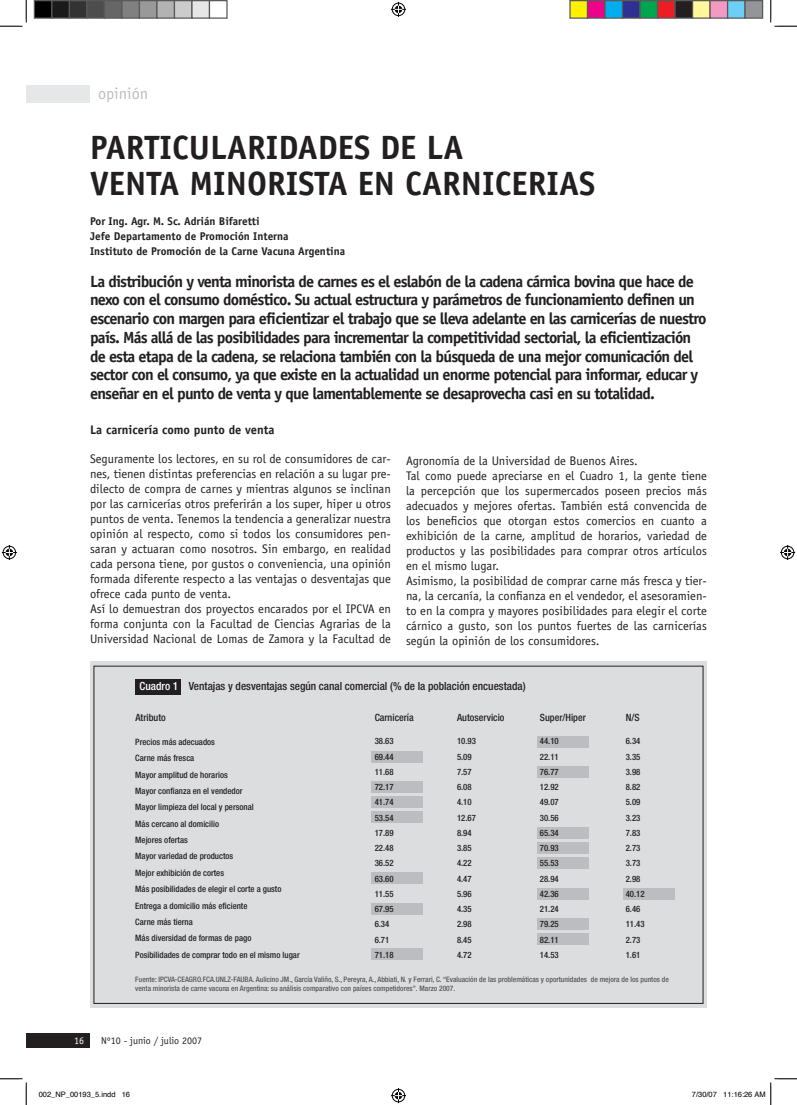
<style>
.page{position:relative;width:797px;height:1105px;background:#fff}
.page>*{position:absolute;margin:0;border:0;box-sizing:border-box;transform-origin:0 0}
.t1{font:700 33.75px/36.2px "Officina Sans";color:#231f20}
.t2{font:700 16.25px/18.8px "Officina Sans";letter-spacing:-.05em;color:#231f20}
.t3{font:16.25px "Officina Sans";color:#bcbdc0}
.t4{font:12.5px/15px "Officina Sans";color:#231f20}
.t5{font:700 12.5px "Officina Sans";color:#231f20}
.t6{font:700 11.25px/15px "Officina Sans";color:#231f20}
.t7{font:500 condensed 11.25px "Helvetica Neue";color:#231f20}
.t8{font:500 condensed 10px "Helvetica Neue";color:#231f20}
.t9{font:10px "Officina Sans";color:#231f20}
.t10{font:10px "Officina Sans";color:#fff}
.t11{font:500 condensed 8.75px/15.2px "Helvetica Neue";color:#231f20}
.t12{font:500 condensed 7.5px/8.4px "Helvetica Neue";color:#57585a}
.t13{font:7.5px "Helvetica";color:#000}
.s1{color:#fff}
</style>
<div class="page">
<div style="left:26px;top:86px;width:64px;height:17px;background:#e6e7e9"></div>
<div style="left:26px;top:1034px;width:64px;height:14px;background:#231f20"></div>
<div style="left:90px;top:661px;width:617px;height:347px;background:#dcdddf"></div>
<div style="left:135px;top:679px;width:46px;height:16px;background:#231f20"></div>
<div style="left:371px;top:751px;width:52px;height:12px;background:#bcbdc0"></div>
<div style="left:537px;top:736px;width:52px;height:12px;background:#bcbdc0"></div>
<div style="left:537px;top:766px;width:52px;height:12px;background:#bcbdc0"></div>
<div style="left:537px;top:827px;width:52px;height:11px;background:#bcbdc0"></div>
<div style="left:537px;top:842px;width:52px;height:11px;background:#bcbdc0"></div>
<div style="left:537px;top:857px;width:52px;height:11px;background:#bcbdc0"></div>
<div style="left:537px;top:888px;width:52px;height:12px;background:#bcbdc0"></div>
<div style="left:623px;top:888px;width:51px;height:12px;background:#bcbdc0"></div>
<div style="left:537px;top:918px;width:52px;height:12px;background:#bcbdc0"></div>
<div style="left:537px;top:933px;width:52px;height:12px;background:#bcbdc0"></div>
<div style="left:371px;top:781px;width:52px;height:12px;background:#bcbdc0"></div>
<div style="left:371px;top:796px;width:52px;height:12px;background:#bcbdc0"></div>
<div style="left:371px;top:811px;width:52px;height:12px;background:#bcbdc0"></div>
<div style="left:371px;top:872px;width:52px;height:12px;background:#bcbdc0"></div>
<div style="left:371px;top:903px;width:52px;height:12px;background:#bcbdc0"></div>
<div style="left:371px;top:948px;width:52px;height:12px;background:#bcbdc0"></div>
<svg style="left:0;top:0;width:27px;height:27px"></svg>
<svg style="left:0;top:1078px;width:27px;height:27px"></svg>
<svg style="left:770px;top:0;width:27px;height:27px"></svg>
<svg style="left:391px;top:2px;width:15px;height:15px"></svg>
<svg style="left:391px;top:1088px;width:15px;height:15px"></svg>
<svg style="left:2px;top:545px;width:15px;height:15px"></svg>
<svg style="left:780px;top:545px;width:15px;height:15px"></svg>
<div style="left:34px;top:1px;width:18px;height:17px;background:#000"></div>
<div style="left:34px;top:0;width:18px;height:19px;border:1px solid #595959"></div>
<div style="left:52px;top:1px;width:17px;height:17px;background:#1a1a1a"></div>
<div style="left:51px;top:0;width:19px;height:19px;border:1px solid #595959"></div>
<div style="left:69px;top:1px;width:18px;height:17px;background:#333"></div>
<div style="left:69px;top:0;width:19px;height:19px;border:1px solid #595959"></div>
<div style="left:87px;top:1px;width:17px;height:17px;background:#4d4d4d"></div>
<div style="left:86px;top:0;width:19px;height:19px;border:1px solid #595959"></div>
<div style="left:104px;top:1px;width:18px;height:17px;background:#666"></div>
<div style="left:104px;top:0;width:18px;height:19px;border:1px solid #595959"></div>
<div style="left:122px;top:1px;width:17px;height:17px;background:#808080"></div>
<div style="left:121px;top:0;width:19px;height:19px;border:1px solid #595959"></div>
<div style="left:139px;top:1px;width:18px;height:17px;background:#999"></div>
<div style="left:139px;top:0;width:19px;height:19px;border:1px solid #595959"></div>
<div style="left:157px;top:1px;width:17px;height:17px;background:#b3b3b3"></div>
<div style="left:156px;top:0;width:19px;height:19px;border:1px solid #595959"></div>
<div style="left:174px;top:1px;width:18px;height:17px;background:#ccc"></div>
<div style="left:174px;top:0;width:18px;height:19px;border:1px solid #595959"></div>
<div style="left:192px;top:1px;width:17px;height:17px;background:#e6e6e6"></div>
<div style="left:191px;top:0;width:19px;height:19px;border:1px solid #595959"></div>
<div style="left:209px;top:0;width:19px;height:19px;border:1px solid #595959"></div>
<div style="left:570px;top:1px;width:17px;height:17px;background:#fff101"></div>
<div style="left:569px;top:0;width:19px;height:19px;border:1px solid #595959"></div>
<div style="left:587px;top:1px;width:18px;height:17px;background:#ed028c"></div>
<div style="left:587px;top:0;width:18px;height:19px;border:1px solid #595959"></div>
<div style="left:605px;top:1px;width:17px;height:17px;background:#00aeef"></div>
<div style="left:604px;top:0;width:19px;height:19px;border:1px solid #595959"></div>
<div style="left:622px;top:1px;width:18px;height:17px;background:#2e3092"></div>
<div style="left:622px;top:0;width:18px;height:19px;border:1px solid #595959"></div>
<div style="left:640px;top:1px;width:17px;height:17px;background:#00a54f"></div>
<div style="left:639px;top:0;width:19px;height:19px;border:1px solid #595959"></div>
<div style="left:657px;top:1px;width:18px;height:17px;background:#ee1d23"></div>
<div style="left:657px;top:0;width:18px;height:19px;border:1px solid #595959"></div>
<div style="left:675px;top:1px;width:17px;height:17px;background:#231f20"></div>
<div style="left:674px;top:0;width:19px;height:19px;border:1px solid #595959"></div>
<div style="left:692px;top:1px;width:18px;height:17px;background:#fff79a"></div>
<div style="left:692px;top:0;width:18px;height:19px;border:1px solid #595959"></div>
<div style="left:710px;top:1px;width:17px;height:17px;background:#f499c2"></div>
<div style="left:709px;top:0;width:19px;height:19px;border:1px solid #595959"></div>
<div style="left:727px;top:1px;width:18px;height:17px;background:#6bcff6"></div>
<div style="left:727px;top:0;width:18px;height:19px;border:1px solid #595959"></div>
<div style="left:745px;top:1px;width:17px;height:17px;background:#939598"></div>
<div style="left:744px;top:0;width:19px;height:19px;border:1px solid #595959"></div>
<svg style="left:770px;top:1078px;width:27px;height:27px"></svg>
<h2 class="t3" style="left:98px;top:84px;width:52px">opinión</h2>
<h1 class="t1" style="left:90px;top:129px;width:507px">PARTICULARIDADES DE LA<br>VENTA MINORISTA EN CARNICERIAS</h1>
<p class="t6" style="left:90px;top:214px;width:257px">Por Ing. Agr. M. Sc. Adrián Bifaretti<br>Jefe Departamento de Promoción Interna<br>Instituto de Promoción de la Carne Vacuna Argentina</p>
<p class="t2" style="left:90px;top:272px;width:618px">La distribución y venta minorista de carnes es el eslabón de la cadena cárnica bovina que hace de nexo con el consumo doméstico. Su actual estructura y parámetros de funcionamiento definen un escenario con margen para eficientizar el trabajo que se lleva adelante en las carnicerías de nuestro país. Más allá de las posibilidades para incrementar la competitividad sectorial, la eficientización de esta etapa de la cadena, se relaciona también con la búsqueda de una mejor comunicación del sector con el consumo, ya que existe en la actualidad un enorme potencial para informar, educar y enseñar en el punto de venta y que lamentablemente se desaprovecha casi en su totalidad.</p>
<p class="t5" style="left:90px;top:422px;width:186px">La carnicería como punto de venta</p>
<p class="t4" style="left:90px;top:452px;width:302px">Seguramente los lectores, en su rol de consumidores de car&shy;nes, tienen distintas preferencias en relación a su lugar pre&shy;dilecto de compra de carnes y mientras algunos se inclinan por las carnicerías otros preferirán a los super, hiper u otros puntos de venta. Tenemos la tendencia a generalizar nuestra opinión al respecto, como si todos los consumidores pen&shy;saran y actuaran como nosotros. Sin embargo, en realidad cada persona tiene, por gustos o conveniencia, una opinión formada diferente respecto a las ventajas o desventajas que ofrece cada punto de venta.<br>Así lo demuestran dos proyectos encarados por el IPCVA en forma conjunta con la Facultad de Ciencias Agrarias de la Universidad Nacional de Lomas de Zamora y la Facultad de</p>
<p class="t4" style="left:406px;top:454px;width:302px">Agronomía de la Universidad de Buenos Aires.<br>Tal como puede apreciarse en el Cuadro 1, la gente tiene la percepción que los supermercados poseen precios más adecuados y mejores ofertas. También está convencida de los beneficios que otorgan estos comercios en cuanto a exhibición de la carne, amplitud de horarios, variedad de productos y las posibilidades para comprar otros artículos en el mismo lugar.<br>Asimismo, la posibilidad de comprar carne más fresca y tier&shy;na, la cercanía, la confianza en el vendedor, el asesoramien&shy;to en la compra y mayores posibilidades para elegir el corte cárnico a gusto, son los puntos fuertes de las carnicerías según la opinión de los consumidores.</p>
<p class="t7" style="left:140px;top:680px;width:387px"><span class="s1">Cuadro 1</span> Ventajas y desventajas según canal comercial (% de la población encuestada)</p>
<p class="t8" style="left:374px;top:711px;width:41px">Carnicería</p>
<p class="t8" style="left:457px;top:711px;width:49px">Autoservicio</p>
<p class="t8" style="left:540px;top:711px;width:47px">Super/Hiper</p>
<p class="t8" style="left:625px;top:711px;width:15px">N/S</p>
<p class="t11" style="left:374px;top:734px;width:20px">38.63<br>69.44<br>11.68<br>72.17<br>41.74<br>53.54<br>17.89<br>22.48<br>36.52<br>63.60<br>11.55<br>67.95<br>6.34<br>6.71<br>71.18</p>
<p class="t11" style="left:457px;top:734px;width:20px">10.93<br>5.09<br>7.57<br>6.08<br>4.10<br>12.67<br>8.94<br>3.85<br>4.22<br>4.47<br>5.96<br>4.35<br>2.98<br>8.45<br>4.72</p>
<p class="t11" style="left:540px;top:734px;width:20px;text-align:justify">44.10<br>22.11<br>76.77<br>12.92<br>49.07<br>30.56<br>65.34<br>70.93<br>55.53<br>28.94<br>42.36<br>21.24<br>79.25<br>82.11<br>14.53</p>
<p class="t11" style="left:625px;top:734px;width:20px">6.34<br>3.35<br>3.98<br>8.82<br>5.09<br>3.23<br>7.83<br>2.73<br>3.73<br>2.98<br>40.12<br>6.46<br>11.43<br>2.73<br>1.61</p>
<p class="t8" style="left:135px;top:711px;width:32px">Atributo</p>
<p class="t11" style="left:135px;top:734px;width:166px;line-height:16.4px">Precios más adecuados<br>Carne más fresca<br>Mayor amplitud de horarios<br>Mayor confianza en el vendedor<br>Mayor limpieza del local y personal<br>Más cercano al domicilio<br>Mejores ofertas<br>Mayor variedad de productos<br>Mejor exhibición de cortes<br>Más posibilidades de elegir el corte a gusto<br>Entrega a domicilio más eficiente<br>Carne más tierna<br>Más diversidad de formas de pago<br>Posibilidades de comprar todo en el mismo lugar</p>
<p class="t12" style="left:135px;top:975px;width:535px">Fuente: IPCVA-CEAGRO.FCA.UNLZ-FAUBA. Aulicino JM., García Valiño, S., Pereyra, A., Abbiati, N. y Ferrari, C. “Evaluación de las problemáticas y oportunidades de mejora de los puntos de venta minorista de carne vacuna en Argentina: su análisis comparativo con países competidores”. Marzo 2007.</p>
<p class="t10" style="left:74px;top:1034px;width:11px">16</p>
<p class="t9" style="left:101px;top:1034px;width:103px">Nº10 - junio / julio 2007</p>
<p class="t13" style="left:39px;top:1088px;width:93px">002_NP_00193_5.indd 16</p>
<p class="t13" style="left:692px;top:1088px;width:75px">7/30/07 11:16:26 AM</p>
</div>
